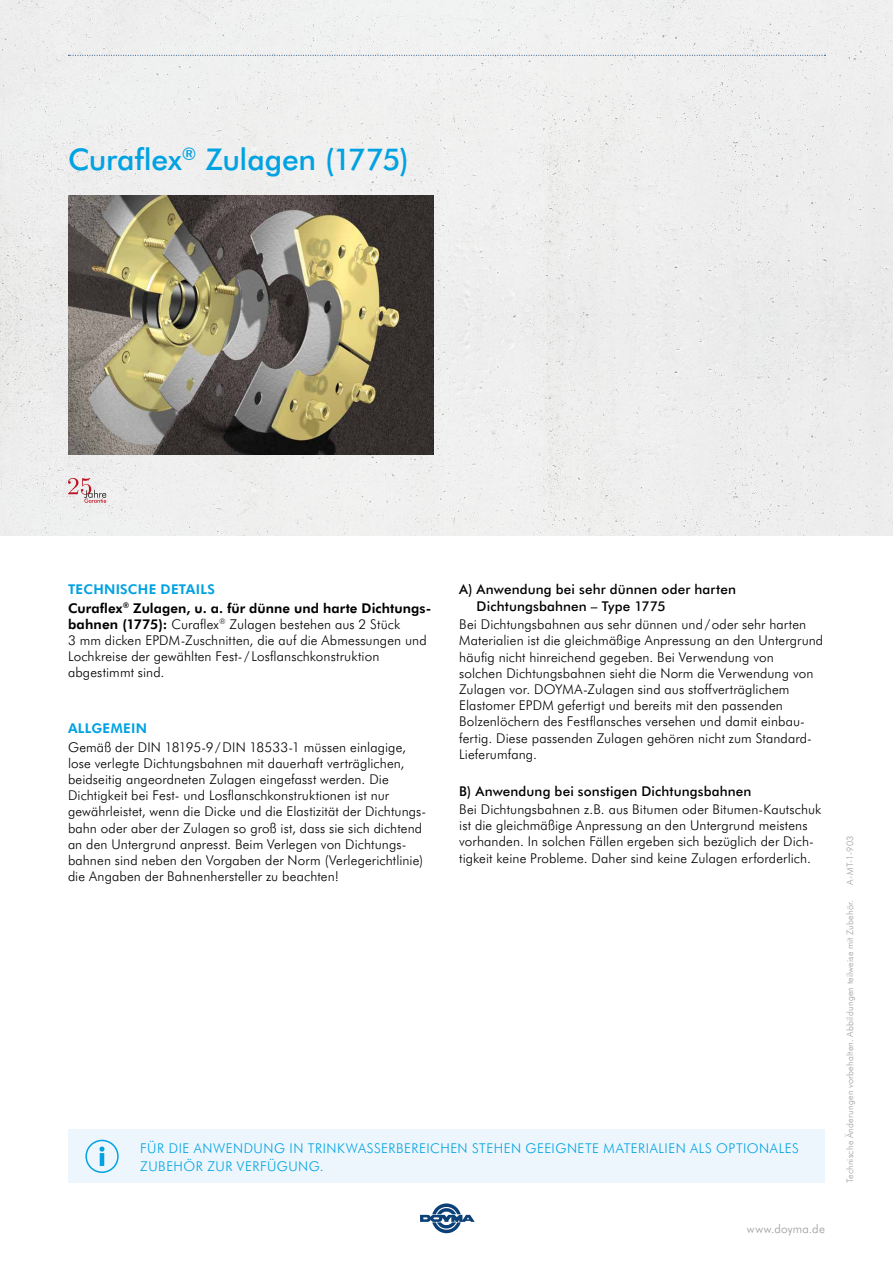
<style>
.page{position:relative;width:893px;height:1263px;background:#fff}
.page>*{position:absolute;margin:0;border:0;box-sizing:border-box;transform-origin:0 0}
.t1{font:500 30px "Futura BT";letter-spacing:-.005em;color:#00a2e2}
.t2{font:300 13.5px/16.2px "Futura BT";letter-spacing:.01em;color:#000}
.t3{font:500 13.5px/16.5px "Futura BT";letter-spacing:.01em;color:#000}
.t4{font:300 13.5px/18px "Futura BT";letter-spacing:.04em;color:#00a2e2}
.t5{font:700 13.5px/18.3px "Futura BT";letter-spacing:.01em;color:#000}
.t6{font:700 13.5px "Futura BT";letter-spacing:.02em;color:#00a2e2}
.t7{font:300 12px "Futura BT";letter-spacing:.015em;color:#9c9c9d}
.t8{font:300 9px "Futura BT";letter-spacing:.02em;color:#9c9c9d}
.s1{color:#00a2e2}
.s2{font-weight:700}
</style>
<div class="page">
<div style="left:0;top:0;width:893px;height:535px;background:#eee"></div>
<svg style="left:420px;top:1203px;width:55px;height:30px"></svg>
<svg style="left:68px;top:55px;width:758px;height:1px"></svg>
<img style="left:68px;top:196px;width:366px;height:258px">
<svg style="left:68px;top:478px;width:38px;height:25px"></svg>
<div style="left:68px;top:1129px;width:757px;height:54px;background:#edf6fd"></div>
<div style="left:85px;top:1140px;width:34px;height:33px;border:2px solid #00a2e2;border-radius:50%"></div>
<svg style="left:99px;top:1146px;width:5px;height:20px"></svg>
<h1 class="t1" style="left:68px;top:138px;width:343px">Curaflex<sup>®</sup> Zulagen (1775)</h1>
<p class="t5" style="left:68px;top:580px;width:365px"><span class="s1">TECHNISCHE DETAILS<br></span>Curaflex<sup>®</sup> Zulagen, u. a. für dünne und harte Dichtungs-</p>
<p class="t2" style="left:68px;top:615px;width:360px"><span class="s2">bahnen (1775):</span> Curaflex<sup>®</sup> Zulagen bestehen aus 2 Stück<br>3 mm dicken EPDM-Zuschnitten, die auf die Abmessungen und Lochkreise der gewählten Fest- / Losflanschkonstruktion abgestimmt sind.</p>
<p class="t6" style="left:68px;top:719px;width:80px">ALLGEMEIN</p>
<p class="t2" style="left:68px;top:738px;width:357px">Gemäß der DIN 18195-9/DIN 18533-1 müssen einlagige, lose verlegte Dichtungsbahnen mit dauerhaft verträglichen, beidseitig angeordneten Zulagen eingefasst werden. Die Dichtigkeit bei Fest- und Losflanschkonstruktionen ist nur gewährleistet, wenn die Dicke und die Elastizität der Dichtungs-- bahn oder aber der Zulagen so groß ist, dass sie sich dichtend an den Untergrund anpresst. Beim Verlegen von Dichtungs&shy;bahnen sind neben den Vorgaben der Norm (Verlegerichtlinie) die Angaben der Bahnenhersteller zu beachten!</p>
<p class="t3" style="left:477px;top:581px;width:261px;text-indent:-17px">A) Anwendung bei sehr dünnen oder harten<br>Dichtungsbahnen – Type 1775</p>
<p class="t2" style="left:459px;top:616px;width:366px">Bei Dichtungsbahnen aus sehr dünnen und/oder sehr harten Materialien ist die gleichmäßige Anpressung an den Untergrund häufig nicht hinreichend gegeben. Bei Verwendung von<br>solchen Dichtungsbahnen sieht die Norm die Verwendung von Zulagen vor. DOYMA-Zulagen sind aus stoffverträglichem Elastomer EPDM gefertigt und bereits mit den passenden Bolzenlöchern des Festflansches versehen und damit einbau&shy;fertig. Diese passenden Zulagen gehören nicht zum Standard-Lieferumfang.</p>
<p class="t3" style="left:459px;top:782px;width:294px">B) Anwendung bei sonstigen Dichtungsbahnen</p>
<p class="t2" style="left:459px;top:801px;width:364px">Bei Dichtungsbahnen z.B. aus Bitumen oder Bitumen-Kautschuk ist die gleichmäßige Anpressung an den Untergrund meistens vorhanden. In solchen Fällen ergeben sich bezüglich der Dich&shy;tigkeit keine Probleme. Daher sind keine Zulagen erforderlich.</p>
<p class="t4" style="left:140px;top:1138px;width:660px">FÜR DIE ANWENDUNG IN TRINKWASSERBEREICHEN STEHEN GEEIGNETE MATERIALIEN ALS OPTIONALES<br>ZUBEHÖR ZUR VERFÜGUNG.</p>
<p class="t7" style="left:747px;top:1221px;width:79px">www.doyma.de</p>
<p class="t8" style="left:844px;top:884px;width:50px;rotate:-90deg">A-MT-1-903</p>
<p class="t8" style="left:844px;top:1183px;width:285px;rotate:-90deg">Technische Änderungen vorbehalten. Abbildungen teilweise mit Zubehör.</p>
</div>
